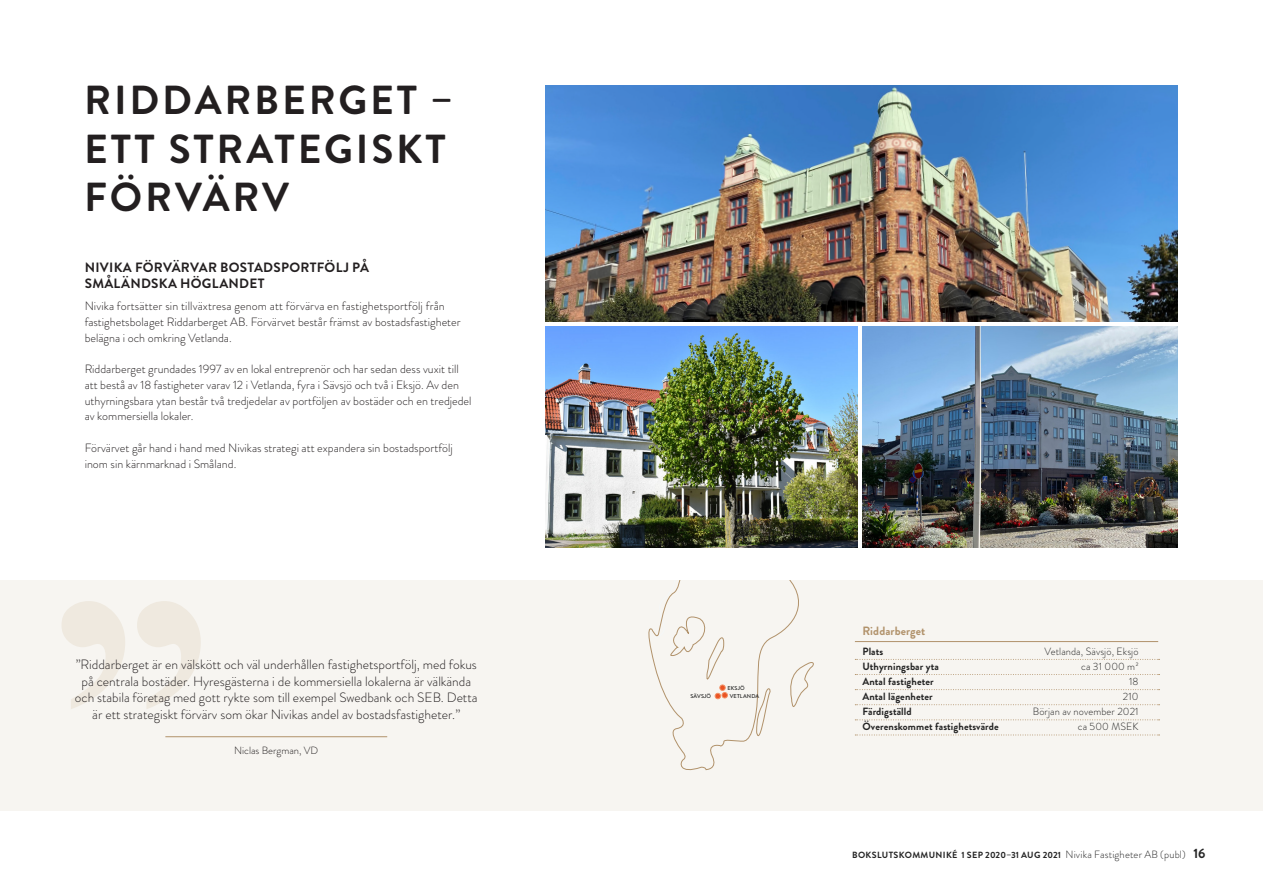
<style>
.page{position:relative;width:1263px;height:893px;background:#fff}
.page>*{position:absolute;margin:0;border:0;box-sizing:border-box;transform-origin:0 0}
.t1{font:700 40.5px "Brandon Grotesque";letter-spacing:.07em;color:#231f20}
.t2{font:300 13.5px/16.5px "Brandon Grotesque";color:#231f20;text-align:center}
.t3{font:700 13.5px/15.8px "Brandon Grotesque";letter-spacing:.02em;color:#231f20}
.t4{font:300 12px/15.8px "Brandon Grotesque";color:#231f20}
.t5{font:700 12px "Brandon Grotesque";letter-spacing:.01em;color:#b1926b}
.t6{font:700 10.5px "Brandon Grotesque";letter-spacing:.01em;color:#242424}
.t7{font:300 10.5px "Brandon Grotesque";letter-spacing:.01em;color:#242424}
.t8{font:300 10.5px "Brandon Grotesque";color:#231f20}
.t9{font:700 9px "Brandon Grotesque";letter-spacing:.035em;color:#242424}
.t10{font:500 5.55px "Brandon Grotesque";letter-spacing:.02em;color:#242424}
.s1{font-weight:300;font-size:10.5px}
.s2{font-size:13.5px}
</style>
<div class="page">
<div style="left:0;top:580px;width:1263px;height:231px;background:#f7f5f1"></div>
<svg style="left:666px;top:580px;width:133px;height:191px"></svg>
<svg style="left:787px;top:660px;width:27px;height:53px"></svg>
<svg style="left:756px;top:685px;width:16px;height:55px"></svg>
<svg style="left:648px;top:580px;width:80px;height:119px"></svg>
<svg style="left:855px;top:735px;width:304px;height:1px"></svg>
<hr style="left:855px;top:641px;width:303px;height:1px;background:#b1926b">
<svg style="left:855px;top:659px;width:304px;height:1px"></svg>
<svg style="left:855px;top:674px;width:304px;height:1px"></svg>
<svg style="left:855px;top:689px;width:304px;height:1px"></svg>
<svg style="left:855px;top:704px;width:304px;height:1px"></svg>
<svg style="left:855px;top:719px;width:304px;height:1px"></svg>
<svg style="left:137px;top:601px;width:64px;height:108px"></svg>
<svg style="left:62px;top:601px;width:63px;height:108px"></svg>
<hr style="left:165px;top:736px;width:222px;height:1px;background:#b1926b">
<img style="left:545px;top:85px;width:633px;height:236px">
<img style="left:545px;top:327px;width:312px;height:220px">
<img style="left:863px;top:327px;width:315px;height:220px">
<p class="t1" style="left:84px;top:72px;width:370px">RIDDARBERGET –</p>
<p class="t1" style="left:84px;top:120px;width:363px">ETT STRATEGISKT</p>
<p class="t1" style="left:84px;top:169px;width:206px">FÖRVÄRV</p>
<p class="t3" style="left:85px;top:260px;width:286px">NIVIKA FÖRVÄRVAR BOSTADSPORTFÖLJ PÅ<br>SMÅLÄNDSKA HÖGLANDET</p>
<p class="t4" style="left:85px;top:298px;width:362px">Nivika fortsätter sin tillväxtresa genom att förvärva en fastighetsportfölj från</p>
<p class="t4" style="left:85px;top:314px;width:378px">fastighetsbolaget Riddarberget AB. Förvärvet består främst av bostadsfastigheter belägna i och omkring Vetlanda.</p>
<p class="t4" style="left:85px;top:361px;width:388px">Riddarberget grundades 1997 av en lokal entreprenör och har sedan dess vuxit till att bestå av 18 fastigheter varav 12 i Vetlanda, fyra i Sävsjö och två i Eksjö. Av den uthyrningsbara ytan består två tredjedelar av portföljen av bostäder och en tredjedel av kommersiella lokaler.</p>
<p class="t4" style="left:85px;top:440px;width:370px">Förvärvet går hand i hand med Nivikas strategi att expandera sin bostadsportfölj inom sin kärnmarknad i Småland.</p>
<p class="t2" style="left:75px;top:656px;width:404px">”Riddarberget är en välskött och väl underhållen fastighetsportfölj, med fokus på centrala bostäder. Hyresgästerna i de kommersiella lokalerna är välkända och stabila företag med gott rykte som till exempel Swedbank och SEB. Detta är ett strategiskt förvärv som ökar Nivikas andel av bostadsfastigheter.”</p>
<p class="t8" style="left:234px;top:743px;width:86px">Niclas Bergman, VD</p>
<p class="t10" style="left:727px;top:684px;width:19px">EKSJÖ</p>
<p class="t10" style="left:690px;top:692px;width:22px">SÄVSJÖ</p>
<p class="t10" style="left:730px;top:692px;width:31px">VETLANDA</p>
<p class="t5" style="left:862px;top:623px;width:64px">Riddarberget</p>
<p class="t6" style="left:862px;top:644px;width:22px">Plats</p>
<p class="t7" style="left:1045px;top:644px;width:95px">Vetlanda, Sävsjö, Eksjö</p>
<p class="t6" style="left:862px;top:659px;width:78px">Uthyrningsbar yta</p>
<p class="t7" style="left:1081px;top:659px;width:59px">ca 31 000 m2</p>
<p class="t6" style="left:862px;top:674px;width:73px">Antal fastigheter</p>
<p class="t7" style="left:1129px;top:674px;width:11px">18</p>
<p class="t6" style="left:862px;top:689px;width:72px">Antal lägenheter</p>
<p class="t7" style="left:1123px;top:689px;width:17px">210</p>
<p class="t6" style="left:862px;top:704px;width:51px">Färdigställd</p>
<p class="t7" style="left:1033px;top:704px;width:107px">Början av november 2021</p>
<p class="t6" style="left:862px;top:719px;width:138px">Överenskommet fastighetsvärde</p>
<p class="t7" style="left:1078px;top:719px;width:62px">ca 500 MSEK</p>
<p class="t9" style="left:852px;top:849px;width:355px">BOKSLUTSKOMMUNIKÉ 1 SEP 2020–31 AUG 2021 <span class="s1">Nivika Fastigheter AB (publ)</span> <span class="s2">16</span></p>
</div>
